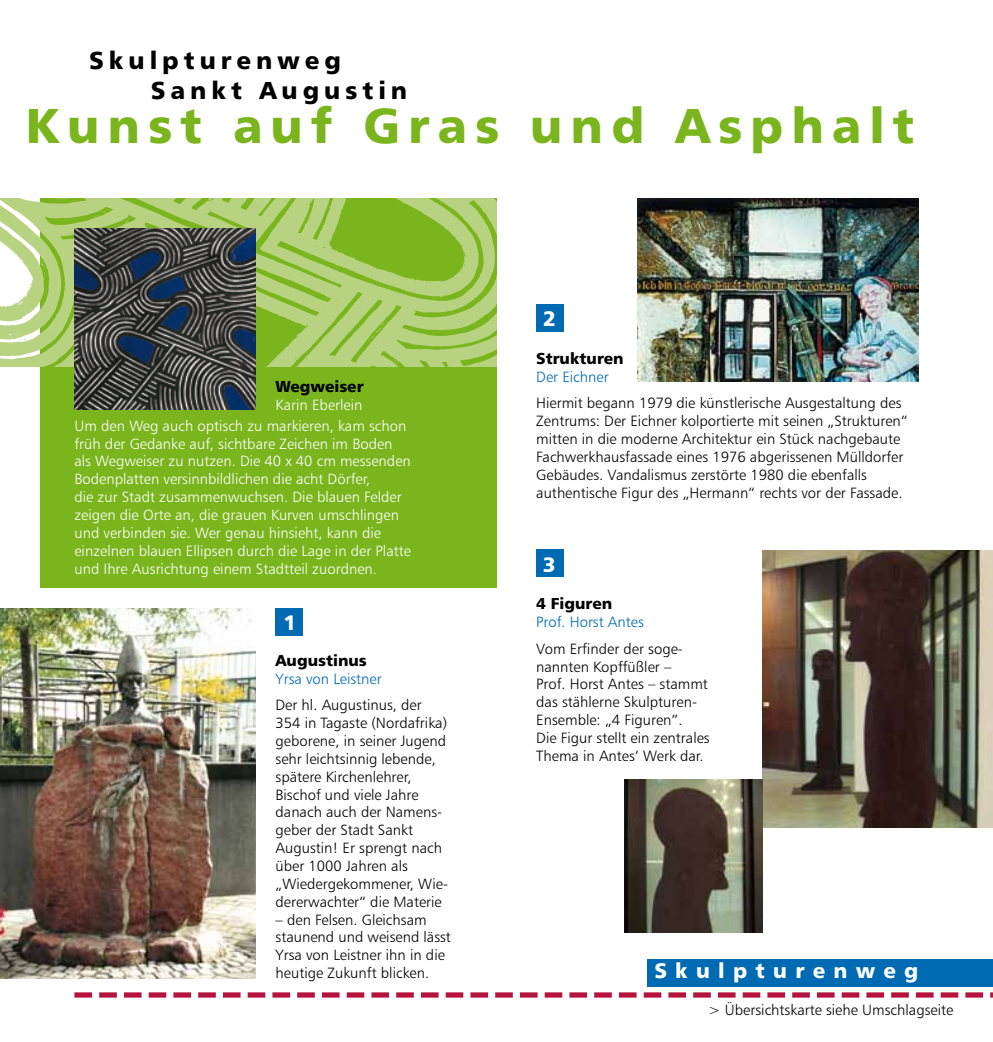
<style>
.page{position:relative;width:993px;height:1042px;background:#fff}
.page>*{position:absolute;margin:0;border:0;box-sizing:border-box;transform-origin:0 0}
.t1{font:49px "Humanist 777 BT Black B";letter-spacing:.16em;color:#7ab51d}
.t2{font:24.5px/29.8px "Humanist 777 BT Black B";letter-spacing:.2em;color:#000}
.t3{font:21px "Humanist 777 BT Black B";letter-spacing:.39em;color:#fff}
.t4{font:15.75px "Humanist 777 BT Black B";color:#000}
.t5{font:14.88px/17.8px "Humanist 777 BT Light B";color:#000}
.t6{font:14.88px/17.8px "Humanist 777 BT Light B";color:#fff}
.t7{font:14.88px "Humanist 777 BT Light B";color:#006ab3}
</style>
<div class="page">
<div style="left:40px;top:198px;width:456px;height:390px;background:#7ab51d"></div>
<img style="left:0;top:198px;width:496px;height:168px">
<div style="left:275px;top:608px;width:28px;height:28px;background:#006ab3"></div>
<img style="left:0;top:608px;width:255px;height:371px">
<div style="left:536px;top:304px;width:27px;height:27px;background:#006ab3"></div>
<img style="left:637px;top:198px;width:281px;height:184px">
<div style="left:536px;top:549px;width:27px;height:28px;background:#006ab3"></div>
<div style="left:647px;top:959px;width:345px;height:27px;background:#006ab3"></div>
<img style="left:74px;top:228px;width:181px;height:181px">
<svg style="left:74px;top:992px;width:918px;height:5px"></svg>
<img style="left:762px;top:551px;width:230px;height:276px">
<img style="left:624px;top:779px;width:138px;height:154px">
<h2 class="t2" style="left:151px;top:45px;width:258px;text-indent:-62px">Skulpturenweg<br>Sankt Augustin</h2>
<h1 class="t1" style="left:26px;top:95px;width:889px">Kunst auf Gras und Asphalt</h1>
<p class="t4" style="left:275px;top:376px;width:89px">Wegweiser</p>
<p class="t6" style="left:275px;top:395px;width:88px">Karin Eberlein</p>
<p class="t6" style="left:74px;top:416px;width:338px">Um den Weg auch optisch zu markieren, kam schon früh der Gedanke auf, sichtbare Zeichen im Boden als Wegweiser zu nutzen. Die 40 x 40 cm messenden Bodenplatten versinnbildlichen die acht Dörfer,<br>die zur Stadt zusammenwuchsen. Die blauen Felder zeigen die Orte an, die grauen Kurven umschlingen und verbinden sie. Wer genau hinsieht, kann die einzelnen blauen Ellipsen durch die Lage in der Platte und Ihre Ausrichtung einem Stadtteil zuordnen.</p>
<h3 class="t3" style="left:283px;top:609px;width:14px">1</h3>
<p class="t4" style="left:275px;top:650px;width:93px">Augustinus</p>
<p class="t7" style="left:275px;top:669px;width:108px">Yrsa von Leistner</p>
<p class="t5" style="left:275px;top:696px;width:174px">Der hl. Augustinus, der<br>354 in Tagaste (Nordafrika) geborene, in seiner Jugend sehr leichtsinnig lebende, spätere Kirchenlehrer,<br>Bischof und viele Jahre danach auch der Namens&shy;geber der Stadt Sankt<br>Augustin! Er sprengt nach über 1000 Jahren als „Wiedergekommener, Wie&shy;dererwachter“ die Materie</p>
<p class="t5" style="left:275px;top:910px;width:177px">– den Felsen. Gleichsam staunend und weisend lässt<br>Yrsa von Leistner ihn in die heutige Zukunft blicken.</p>
<h3 class="t3" style="left:542px;top:306px;width:14px">2</h3>
<p class="t4" style="left:536px;top:348px;width:89px">Strukturen</p>
<p class="t7" style="left:536px;top:367px;width:74px">Der Eichner</p>
<p class="t5" style="left:536px;top:394px;width:373px">Hiermit begann 1979 die künstlerische Ausgestaltung des Zentrums: Der Eichner kolportierte mit seinen „Strukturen“ mitten in die moderne Architektur ein Stück nachgebaute Fachwerkhausfassade eines 1976 abgerissenen Mülldorfer Gebäudes. Vandalismus zerstörte 1980 die ebenfalls authentische Figur des „Hermann“ rechts vor der Fassade.</p>
<h3 class="t3" style="left:542px;top:551px;width:14px">3</h3>
<p class="t4" style="left:536px;top:593px;width:77px">4 Figuren</p>
<p class="t7" style="left:536px;top:613px;width:109px">Prof. Horst Antes</p>
<p class="t5" style="left:536px;top:639px;width:175px">Vom Erfinder der soge&shy;nannten Kopffüßler –<br>Prof. Horst Antes – stammt das stählerne Skulpturen-<br>Ensemble: „4 Figuren”.<br>Die Figur stellt ein zentrales<br>Thema in Antes‘ Werk dar.</p>
<h3 class="t3" style="left:654px;top:957px;width:265px">Skulpturenweg</h3>
<p class="t5" style="left:708px;top:1000px;width:246px">&gt; Übersichtskarte siehe Umschlagseite</p>
</div>
